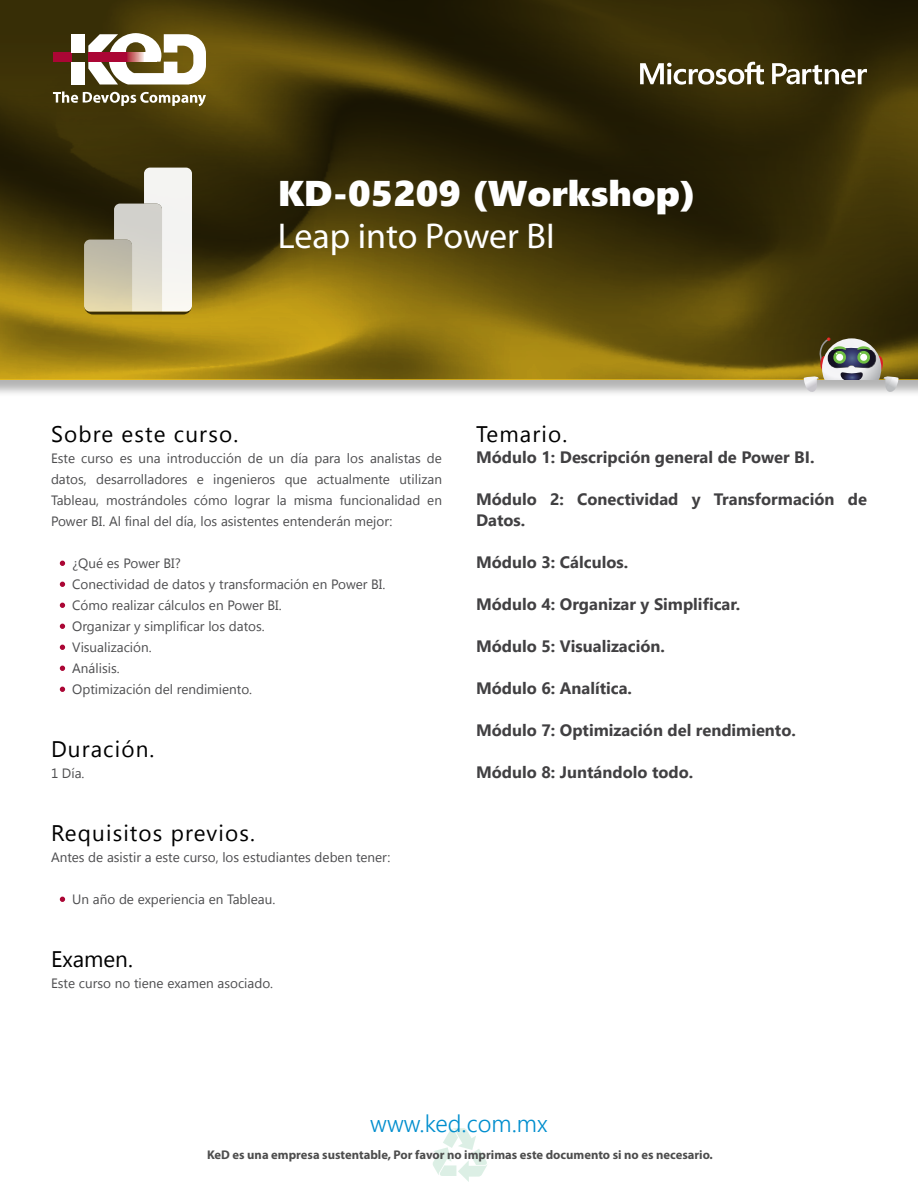
<style>
.page{position:relative;width:918px;height:1188px;background:#fff}
.page>*{position:absolute;margin:0;border:0;box-sizing:border-box;transform-origin:0 0}
.t1{font:36px "Myriad Pro";letter-spacing:-.005em;color:#fff}
.t2{font:35.7px "Segoe UI Black";color:#fff;scale:1.06 1}
.t3{font:300 24px "Segoe UI";color:#008ece}
.t4{font:22.5px "Segoe UI";letter-spacing:.05em;color:#000}
.t5{font:700 16.5px/21px "Segoe UI";color:#414042}
.t6{font:13.5px/21px "Segoe UI";color:#4d4d4f;text-align:justify}
.t7{font:700 12.6px "Myriad Pro";color:#000}
.s1{font-weight:700;color:#ab0635}
</style>
<div class="page">
<svg style="left:433px;top:1128px;width:54px;height:54px"></svg>
<svg style="left:0;top:379px;width:918px;height:15px"></svg>
<img style="left:0;top:0;width:918px;height:379px">
<svg style="left:804px;top:337px;width:95px;height:56px"></svg>
<div style="left:53px;top:53px;width:18px;height:9px;background:#ab0635"></div>
<div style="left:71px;top:34px;width:14px;height:19px;background:#fff"></div>
<div style="left:71px;top:62px;width:14px;height:22px;background:#fff"></div>
<svg style="left:88px;top:33px;width:118px;height:52px"></svg>
<div style="left:88px;top:53px;width:38px;height:9px;background:#ab0635"></div>
<svg style="left:126px;top:53px;width:31px;height:9px"></svg>
<svg style="left:53px;top:91px;width:153px;height:15px"></svg>
<svg style="left:84px;top:168px;width:108px;height:147px"></svg>
<svg style="left:640px;top:61px;width:124px;height:24px"></svg>
<svg style="left:772px;top:63px;width:95px;height:22px"></svg>
<h2 class="t2" style="left:278px;top:167px;width:396px">KD-05209 (Workshop)</h2>
<h1 class="t1" style="left:278px;top:214px;width:278px">Leap into Power BI</h1>
<h3 class="t4" style="left:51px;top:419px;width:189px">Sobre este curso.</h3>
<p class="t6" style="left:51px;top:447px;width:392px">Este curso es una introducción de un día para los analistas de datos, desarrolladores e ingenieros que actualmente utilizan Tableau, mostrándoles cómo lograr la misma funcionalidad en Power BI. Al final del día, los asistentes entenderán mejor:</p>
<p class="t6" style="left:65px;top:552px;width:117px"><span class="s1">•</span> ¿Qué es Power BI?</p>
<p class="t6" style="left:65px;top:573px;width:322px"><span class="s1">•</span> Conectividad de datos y transformación en Power BI.</p>
<p class="t6" style="left:65px;top:594px;width:218px"><span class="s1">•</span> Cómo realizar cálculos en Power BI.</p>
<p class="t6" style="left:65px;top:615px;width:201px"><span class="s1">•</span> Organizar y simplificar los datos.</p>
<p class="t6" style="left:65px;top:636px;width:88px"><span class="s1">•</span> Visualización.</p>
<p class="t6" style="left:65px;top:657px;width:56px"><span class="s1">•</span> Análisis.</p>
<p class="t6" style="left:65px;top:678px;width:189px"><span class="s1">•</span> Optimización del rendimiento.</p>
<h3 class="t4" style="left:51px;top:734px;width:105px">Duración.</h3>
<p class="t6" style="left:51px;top:762px;width:35px">1 Día.</p>
<h3 class="t4" style="left:51px;top:818px;width:205px">Requisitos previos.</h3>
<p class="t6" style="left:51px;top:846px;width:341px">Antes de asistir a este curso, los estudiantes deben tener:</p>
<p class="t6" style="left:65px;top:888px;width:212px"><span class="s1">•</span> Un año de experiencia en Tableau.</p>
<h3 class="t4" style="left:51px;top:944px;width:83px">Examen.</h3>
<p class="t6" style="left:51px;top:972px;width:224px">Este curso no tiene examen asociado.</p>
<h3 class="t4" style="left:476px;top:419px;width:93px">Temario.</h3>
<p class="t5" style="left:476px;top:446px;width:340px">Módulo 1: Descripción general de Power BI.</p>
<p class="t5" style="left:476px;top:488px;width:392px">Módulo 2: Conectividad y Transformación de<br>Datos.</p>
<p class="t5" style="left:476px;top:551px;width:154px">Módulo 3: Cálculos.</p>
<p class="t5" style="left:476px;top:593px;width:266px">Módulo 4: Organizar y Simplificar.</p>
<p class="t5" style="left:476px;top:635px;width:191px">Módulo 5: Visualización.</p>
<p class="t5" style="left:476px;top:677px;width:158px">Módulo 6: Analítica.</p>
<p class="t5" style="left:476px;top:719px;width:321px">Módulo 7: Optimización del rendimiento.</p>
<p class="t5" style="left:476px;top:761px;width:219px">Módulo 8: Juntándolo todo.</p>
<h3 class="t3" style="left:370px;top:1101px;width:179px">www.ked.com.mx</h3>
<p class="t7" style="left:207px;top:1146px;width:507px">KeD es una empresa sustentable, Por favor no imprimas este documento si no es necesario.</p>
</div>
